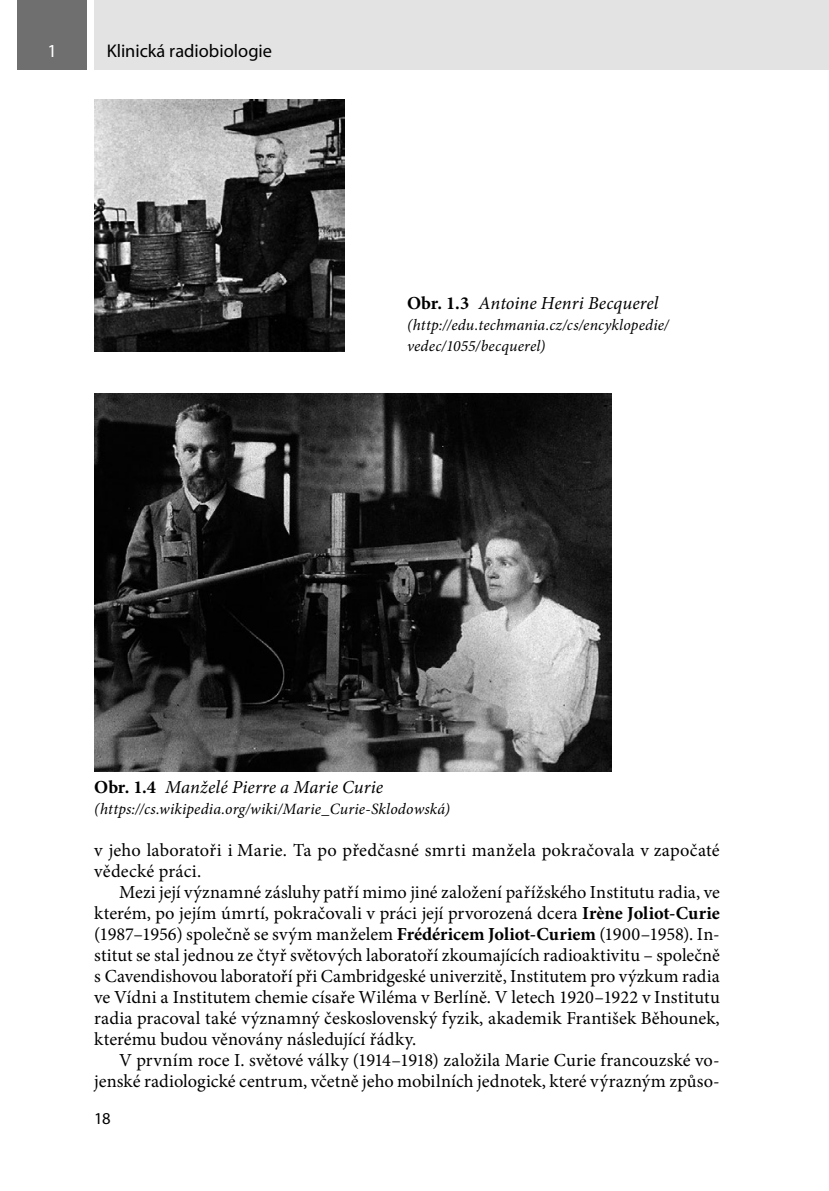
<style>
.page{position:relative;width:829px;height:1191px;background:#fff}
.page>*{position:absolute;margin:0;border:0;box-sizing:border-box;transform-origin:0 0}
.text{font:18.38px/21px "Minion Pro";letter-spacing:.005em;color:#000}
._6_tabulka_obrazek_p{font:italic 18.38px "Minion Pro";color:#000}
.t1{font:18.38px "Myriad Pro";color:#000}
.t2{font:18.38px "Myriad Pro";color:#fff}
.t3{font:16.62px "Myriad Pro";color:#000}
._6_tabulka_obrazek_p-2{font:italic 15.75px/21px "Minion Pro";letter-spacing:.01em;color:#000}
.s1{font-weight:700;font-style:normal}
.s2{font-weight:700}
</style>
<div class="page">
<div style="left:17px;top:0;width:70px;height:69px;background:#706f6f"></div>
<div style="left:94px;top:0;width:734px;height:69px;background:#e3e3e3"></div>
<img style="left:94px;top:99px;width:250px;height:252px">
<img style="left:94px;top:393px;width:518px;height:378px">
<p class="t2" style="left:47px;top:40px;width:11px">1</p>
<p class="t1" style="left:107px;top:40px;width:167px">Klinická radiobiologie</p>
<p class="_6_tabulka_obrazek_p" style="left:407px;top:291px;width:253px"><span class="s1">Obr. 1.3</span> Antoine Henri Becquerel</p>
<p class="_6_tabulka_obrazek_p-2" style="left:407px;top:315px;width:264px">(http://edu.techmania.cz/cs/encyklopedie/ vedec/1055/becquerel)</p>
<p class="_6_tabulka_obrazek_p" style="left:94px;top:774px;width:290px"><span class="s1">Obr. 1.4</span> Manželé Pierre a Marie Curie</p>
<p class="_6_tabulka_obrazek_p-2" style="left:94px;top:798px;width:357px">(https://cs.wikipedia.org/wiki/Marie_Curie-Sklodowská)</p>
<p class="text" style="left:94px;top:839px;width:627px">v jeho laboratoři i Marie. Ta po předčasné smrti manžela pokračovala v započaté vědecké práci.</p>
<p class="text" style="left:94px;top:881px;width:627px;text-align:justify;text-indent:25px">Mezi její významné zásluhy patří mimo jiné založení pařížského Institutu radia, ve kterém, po jejím úmrtí, pokračovali v práci její prvorozená dcera <span class="s2">Irène Joliot-Curie </span>(1987–1956) společně se svým manželem <span class="s2">Frédéricem Joliot-Curiem</span> (1900–1958). In&shy;stitut se stal jednou ze čtyř světových laboratoří zkoumajících radioaktivitu – společně s Cavendishovou laboratoří při Cambridgeské univerzitě, Institutem pro výzkum radia ve Vídni a Institutem chemie císaře Wiléma v Berlíně. V letech 1920–1922 v Institutu radia pracoval také významný československý fyzik, akademik František Běhounek, kterému budou věnovány následující řádky.</p>
<p class="text" style="left:94px;top:1049px;width:627px;text-align:right">V prvním roce I. světové války (1914–1918) založila Marie Curie francouzské vo&shy;jenské radiologické centrum, včetně jeho mobilních jednotek, které výrazným způso-</p>
<p class="t3" style="left:94px;top:1108px;width:18px">18</p>
</div>
